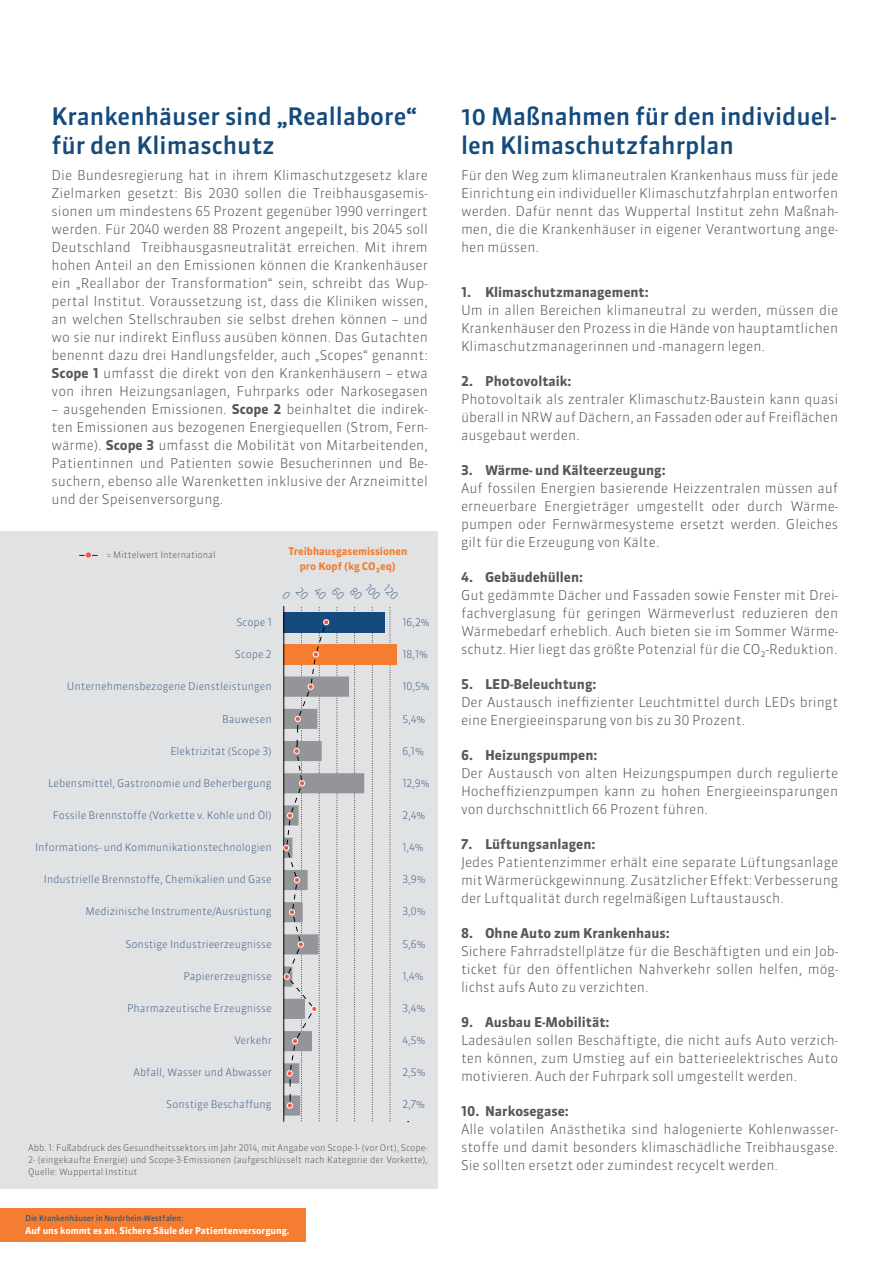
<style>
.page{position:relative;width:893px;height:1263px;background:#fff}
.page>*{position:absolute;margin:0;border:0;box-sizing:border-box;transform-origin:0 0}
.t1{font:500 24px/28.8px "Sanuk OT";color:#144a7c}
.t2{font:300 13.5px/18px "Sanuk OT";color:#57585a;text-align:justify}
.t3{font:700 13.5px "Sanuk OT";color:#57585a}
.t4{font:300 10.5px "Sanuk OT";color:#47628e}
.t5{font:700 10.5px/15px "Sanuk OT";color:#f47d31;text-align:center}
.t6{font:700 9.3px "Sanuk OT";color:#fff}
.t7{font:300 9px/12px "Sanuk OT";color:#57585a;text-align:justify}
.t8{font:7.95px "Sanuk OT";color:#144a7c}
.s1{font-weight:700}
</style>
<div class="page">
<div style="left:0;top:1208px;width:305px;height:34px;background:#f47d31"></div>
<div style="left:0;top:531px;width:438px;height:658px;background:#e0e2e4"></div>
<svg style="left:389px;top:607px;width:2px;height:515px"></svg>
<svg style="left:372px;top:607px;width:1px;height:515px"></svg>
<div style="left:284px;top:612px;width:101px;height:20px;background:#144a7c"></div>
<div style="left:284px;top:644px;width:113px;height:20px;background:#f47d31"></div>
<svg style="left:283px;top:606px;width:81px;height:516px"></svg>
<svg style="left:79px;top:552px;width:19px;height:6px"></svg>
<h1 class="t1" style="left:52px;top:102px;width:367px">Krankenhäuser sind „Reallabore“ für den Klimaschutz</h1>
<h1 class="t1" style="left:461px;top:102px;width:377px">10 Maßnahmen für den individuel&shy;len Klimaschutzfahrplan</h1>
<p class="t2" style="left:52px;top:167px;width:378px">Die Bundesregierung hat in ihrem Klimaschutzgesetz klare Zielmarken gesetzt: Bis 2030 sollen die Treibhausgasemis&shy;sionen um mindestens 65 Prozent gegenüber 1990 verringert werden. Für 2040 werden 88 Prozent angepeilt, bis 2045 soll Deutschland Treibhausgasneutralität erreichen. Mit ihrem hohen Anteil an den Emissionen können die Krankenhäuser ein „Reallabor der Transformation“ sein, schreibt das Wup&shy;pertal Institut. Voraussetzung ist, dass die Kliniken wissen, an welchen Stellschrauben sie selbst drehen können – und wo sie nur indirekt Einfluss ausüben können. Das Gutachten benennt dazu drei Handlungsfelder, auch „Scopes“ genannt:<br><span class="s1">Scope 1</span> umfasst die direkt von den Krankenhäusern – etwa von ihren Heizungsanlagen, Fuhrparks oder Narkosegasen</p>
<p class="t2" style="left:52px;top:401px;width:378px">– ausgehenden Emissionen. <span class="s1">Scope 2</span> beinhaltet die indirek&shy;ten Emissionen aus bezogenen Energiequellen (Strom, Fern&shy;wärme). <span class="s1">Scope 3</span> umfasst die Mobilität von Mitarbeitenden, Patientinnen und Patienten sowie Besucherinnen und Be&shy;suchern, ebenso alle Warenketten inklusive der Arzneimittel und der Speisenversorgung.</p>
<p class="t2" style="left:461px;top:167px;width:379px">Für den Weg zum klimaneutralen Krankenhaus muss für jede Einrichtung ein individueller Klimaschutzfahrplan entworfen werden. Dafür nennt das Wuppertal Institut zehn Maßnah&shy;men, die die Krankenhäuser in eigener Verantwortung ange&shy;hen müssen.</p>
<p class="t3" style="left:461px;top:284px;width:189px">1. Klimaschutzmanagement:</p>
<p class="t2" style="left:461px;top:301px;width:379px">Um in allen Bereichen klimaneutral zu werden, müssen die Krankenhäuser den Prozess in die Hände von hauptamtlichen Klimaschutzmanagerinnen und -managern legen.</p>
<p class="t3" style="left:461px;top:373px;width:112px">2. Photovoltaik:</p>
<p class="t2" style="left:461px;top:390px;width:379px">Photovoltaik als zentraler Klimaschutz-Baustein kann quasi überall in NRW auf Dächern, an Fassaden oder auf Freiflächen ausgebaut werden.</p>
<p class="t3" style="left:461px;top:462px;width:206px">3. Wärme- und Kälteerzeugung:</p>
<p class="t2" style="left:461px;top:479px;width:379px">Auf fossilen Energien basierende Heizzentralen müssen auf erneuerbare Energieträger umgestellt oder durch Wärme&shy;pumpen oder Fernwärmesysteme ersetzt werden. Gleiches gilt für die Erzeugung von Kälte.</p>
<p class="t3" style="left:461px;top:569px;width:124px">4. Gebäudehüllen:</p>
<p class="t2" style="left:461px;top:586px;width:379px">Gut gedämmte Dächer und Fassaden sowie Fenster mit Drei&shy;fachverglasung für geringen Wärmeverlust reduzieren den Wärmebedarf erheblich. Auch bieten sie im Sommer Wärme&shy;schutz. Hier liegt das größte Potenzial für die CO₂-Reduktion.</p>
<p class="t3" style="left:461px;top:676px;width:137px">5. LED-Beleuchtung:</p>
<p class="t2" style="left:461px;top:693px;width:379px">Der Austausch ineffizienter Leuchtmittel durch LEDs bringt eine Energieeinsparung von bis zu 30 Prozent.</p>
<p class="t3" style="left:461px;top:747px;width:138px">6. Heizungspumpen:</p>
<p class="t2" style="left:461px;top:764px;width:379px">Der Austausch von alten Heizungspumpen durch regulierte Hocheffizienzpumpen kann zu hohen Energieeinsparungen von durchschnittlich 66 Prozent führen.</p>
<p class="t3" style="left:461px;top:836px;width:136px">7. Lüftungsanlagen:</p>
<p class="t2" style="left:461px;top:853px;width:379px">Jedes Patientenzimmer erhält eine separate Lüftungsanlage mit Wärmerückgewinnung. Zusätzlicher Effekt: Verbesserung der Luftqualität durch regelmäßigen Luftaustausch.</p>
<p class="t3" style="left:461px;top:925px;width:210px">8. Ohne Auto zum Krankenhaus:</p>
<p class="t2" style="left:461px;top:942px;width:379px">Sichere Fahrradstellplätze für die Beschäftigten und ein Job&shy;ticket für den öffentlichen Nahverkehr sollen helfen, mög&shy;lichst aufs Auto zu verzichten.</p>
<p class="t3" style="left:461px;top:1014px;width:150px">9. Ausbau E-Mobilität:</p>
<p class="t2" style="left:461px;top:1031px;width:379px">Ladesäulen sollen Beschäftigte, die nicht aufs Auto verzich&shy;ten können, zum Umstieg auf ein batterieelektrisches Auto motivieren. Auch der Fuhrpark soll umgestellt werden.</p>
<p class="t3" style="left:461px;top:1103px;width:109px">10. Narkosegase:</p>
<p class="t2" style="left:461px;top:1120px;width:379px">Alle volatilen Anästhetika sind halogenierte Kohlenwasser&shy;stoffe und damit besonders klimaschädliche Treibhausgase.<br>Sie sollten ersetzt oder zumindest recycelt werden.</p>
<p class="t5" style="left:288px;top:544px;width:120px">Treibhausgasemissionen pro Kopf (kg CO₂eq)</p>
<p class="t7" style="left:107px;top:549px;width:110px">= Mittelwert International</p>
<p class="t4" style="left:237px;top:616px;width:37px">Scope 1</p>
<p class="t4" style="left:235px;top:648px;width:38px">Scope 2</p>
<p class="t4" style="left:67px;top:680px;width:206px">Unternehmensbezogene Dienstleistungen</p>
<p class="t4" style="left:222px;top:712px;width:51px">Bauwesen</p>
<p class="t4" style="left:170px;top:744px;width:103px">Elektrizität (Scope 3)</p>
<p class="t4" style="left:48px;top:776px;width:225px">Lebensmittel, Gastronomie und Beherbergung</p>
<p class="t4" style="left:53px;top:809px;width:220px">Fossile Brennstoffe (Vorkette v. Kohle und Öl)</p>
<p class="t4" style="left:35px;top:841px;width:238px">Informations- und Kommunikationstechnologien</p>
<p class="t4" style="left:44px;top:873px;width:229px">Industrielle Brennstoffe, Chemikalien und Gase</p>
<p class="t4" style="left:86px;top:905px;width:188px">Medizinische Instrumente/Ausrüstung</p>
<p class="t4" style="left:125px;top:937px;width:148px">Sonstige Industrieerzeugnisse</p>
<p class="t4" style="left:183px;top:969px;width:90px">Papiererzeugnisse</p>
<p class="t4" style="left:127px;top:1001px;width:146px">Pharmazeutische Erzeugnisse</p>
<p class="t4" style="left:234px;top:1033px;width:39px">Verkehr</p>
<p class="t4" style="left:133px;top:1066px;width:140px">Abfall, Wasser und Abwasser</p>
<p class="t4" style="left:166px;top:1098px;width:107px">Sonstige Beschaffung</p>
<p class="t4" style="left:402px;top:616px;width:29px">16,2%</p>
<p class="t4" style="left:402px;top:648px;width:27px">18,1%</p>
<p class="t4" style="left:402px;top:680px;width:29px">10,5%</p>
<p class="t4" style="left:402px;top:712px;width:25px">5,4%</p>
<p class="t4" style="left:402px;top:744px;width:23px">6,1%</p>
<p class="t4" style="left:402px;top:776px;width:29px">12,9%</p>
<p class="t4" style="left:402px;top:809px;width:25px">2,4%</p>
<p class="t4" style="left:402px;top:841px;width:23px">1,4%</p>
<p class="t4" style="left:402px;top:873px;width:25px">3,9%</p>
<p class="t4" style="left:402px;top:905px;width:25px">3,0%</p>
<p class="t4" style="left:402px;top:937px;width:25px">5,6%</p>
<p class="t4" style="left:402px;top:969px;width:23px">1,4%</p>
<p class="t4" style="left:402px;top:1001px;width:25px">3,4%</p>
<p class="t4" style="left:402px;top:1034px;width:25px">4,5%</p>
<p class="t4" style="left:402px;top:1066px;width:25px">2,5%</p>
<p class="t4" style="left:402px;top:1098px;width:24px">2,7%</p>
<p class="t7" style="left:28px;top:1141px;width:401px">Abb. 1: Fußabdruck des Gesundheitssektors im Jahr 2014, mit Angabe von Scope-1- (vor Ort), Scope-2- (eingekaufte Energie) und Scope-3-Emissionen (aufgeschlüsselt nach Kategorie der Vorkette), Quelle: Wuppertal Institut</p>
<p class="t8" style="left:25px;top:1213px;width:159px">Die Krankenhäuser in Nordrhein-Westfalen:</p>
<p class="t6" style="left:25px;top:1224px;width:266px">Auf uns kommt es an. Sichere Säule der Patientenversorgung.</p>
</div>
